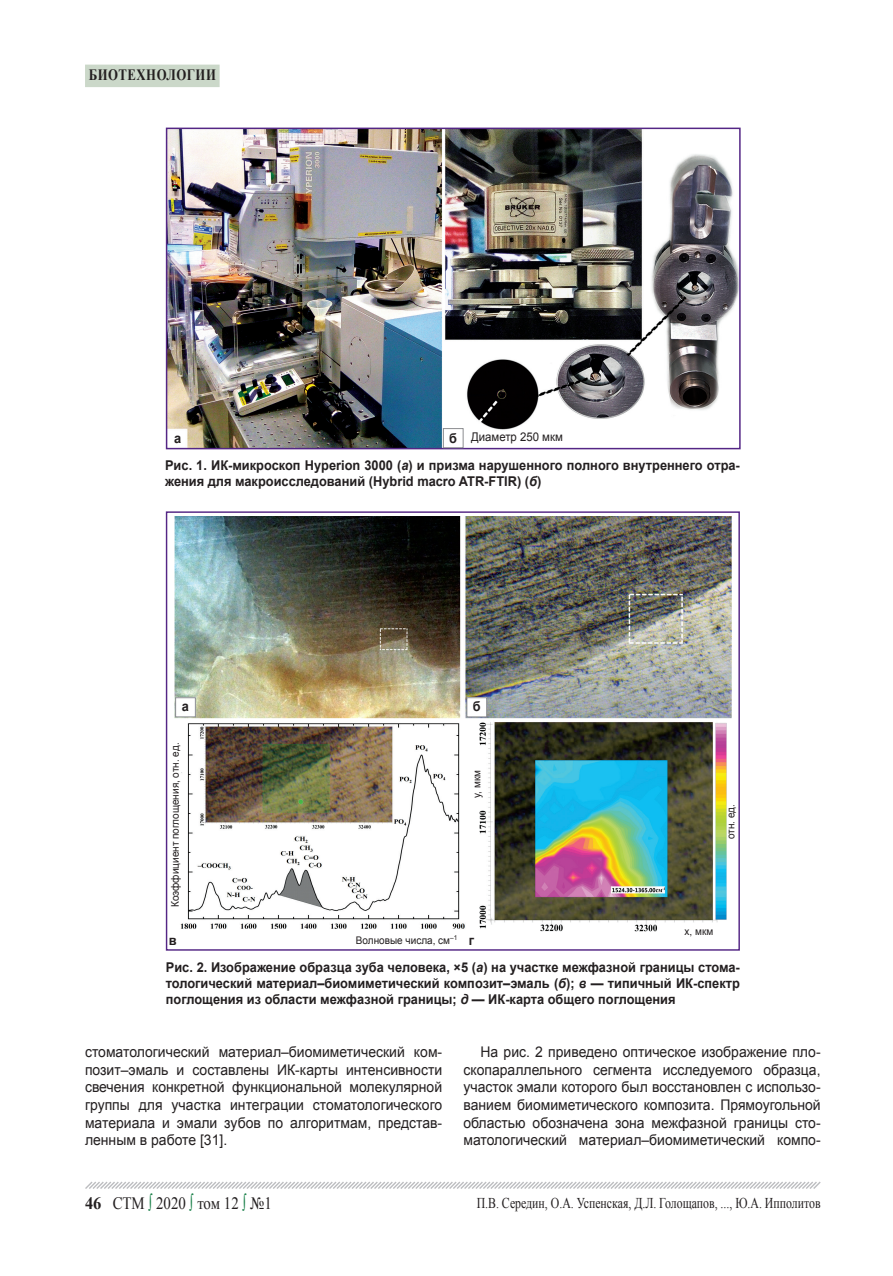
<style>
.page{position:relative;width:893px;height:1276px;background:#fff}
.page>*{position:absolute;margin:0;border:0;box-sizing:border-box;transform-origin:0 0}
.t1{font:17.4px "Times New Roman";color:#231f20;scale:.86 1}
.t2{font:700 15.75px "Times New Roman";letter-spacing:.04em;color:#231f20;scale:.81 1}
.t3{font:15px "Times New Roman";color:#231f20;scale:.79 1}
.t4{font:14.7px/17.7px "Arial";color:#231f20;text-align:justify;scale:.95 1}
.t5{font:700 13.5px/16.2px "Arial";color:#231f20;scale:.95 1}
.t6{font:12px "Arial";color:#231f20;scale:.95 1}
.t7{font:10.5px "Arial";color:#231f20;scale:.95 1}
.s1{font-weight:700;font-size:13.5px}
.s2{font-style:italic}
.s3{font-weight:700}
.s4{color:#127c43}
</style>
<div class="page">
<div style="left:85px;top:65px;width:135px;height:22px;background:#cbd8c9"></div>
<svg style="left:85px;top:1181px;width:736px;height:8px"></svg>
<img style="left:169px;top:131px;width:569px;height:315px">
<div style="left:166px;top:128px;width:575px;height:321px;border:2px solid #542685"></div>
<div style="left:443px;top:428px;width:20px;height:20px;background:#fff"></div>
<div style="left:443px;top:428px;width:20px;height:20px;border:1px solid #8b8d90"></div>
<img style="left:174px;top:516px;width:558px;height:416px">
<div style="left:176px;top:698px;width:19px;height:19px;background:#fff"></div>
<div style="left:175px;top:697px;width:21px;height:20px;border:1px solid #8b8d90"></div>
<div style="left:467px;top:698px;width:20px;height:19px;background:#fff"></div>
<div style="left:466px;top:697px;width:21px;height:20px;border:1px solid #8b8d90"></div>
<p class="t2" style="left:89px;top:64px;width:158px">биотехнологии</p>
<p class="t5" style="left:174px;top:430px;width:9px">а</p>
<p class="t6" style="left:449px;top:428px;width:121px"><span class="s1">б</span> Диаметр 250 мкм</p>
<p class="t5" style="left:165px;top:457px;width:607px">Рис. 1. ИК-микроскоп Hyperion 3000 (<span class="s2">а</span>) и призма нарушенного полного внутреннего отра&shy;жения для макроисследований (Hybrid macro ATR-FTIR) (<span class="s2">б</span>)</p>
<p class="t5" style="left:182px;top:698px;width:9px">а</p>
<p class="t7" style="left:168px;top:907px;width:175px;rotate:-90deg">Коэффициент поглощения, отн. ед.</p>
<p class="t5" style="left:169px;top:932px;width:10px">в</p>
<p class="t5" style="left:473px;top:698px;width:10px">б</p>
<p class="t7" style="left:470px;top:798px;width:31px;rotate:-90deg">у, мкм</p>
<p class="t7" style="left:356px;top:933px;width:108px">Волновые числа, см<sup>–1</sup></p>
<p class="t5" style="left:469px;top:932px;width:7px">г</p>
<p class="t7" style="left:723px;top:839px;width:38px;rotate:-90deg">отн. ед.</p>
<p class="t7" style="left:685px;top:924px;width:32px">х, мкм</p>
<p class="t5" style="left:166px;top:959px;width:606px;text-align:justify">Рис. 2. Изображение образца зуба человека, ×5 (<span class="s2">а</span>) на участке межфазной границы стома&shy;тологический материал–биомиметический композит–эмаль (<span class="s2">б</span>); <span class="s2">в</span> — типичный ИК-спектр поглощения из области межфазной границы; <span class="s2">д</span> — ИК-карта общего поглощения</p>
<p class="t4" style="left:85px;top:1043px;width:377px">стоматологический материал–биомиметический ком&shy;позит–эмаль и составлены ИК-карты интенсивности свечения конкретной функциональной молекулярной группы для участка интеграции стоматологического материала и эмали зубов по алгоритмам, представ&shy;ленным в работе [31].</p>
<p class="t4" style="left:463px;top:1043px;width:377px;text-indent:17px">На рис. 2 приведено оптическое изображение пло&shy;скопараллельного сегмента исследуемого образца, участок эмали которого был восстановлен с использо&shy;ванием биомиметического композита. Прямоугольной областью обозначена зона межфазной границы сто&shy;матологический материал–биомиметический компо-</p>
<p class="t1" style="left:85px;top:1191px;width:219px"><span class="s3">46</span> СТМ <span class="s4">∫</span> 2020 <span class="s4">∫</span> том 12 <span class="s4">∫</span> №1</p>
<p class="t3" style="left:477px;top:1192px;width:437px">П.В. Середин, О.А. Успенская, Д.Л. Голощапов, ..., Ю.А. Ипполитов</p>
</div>
